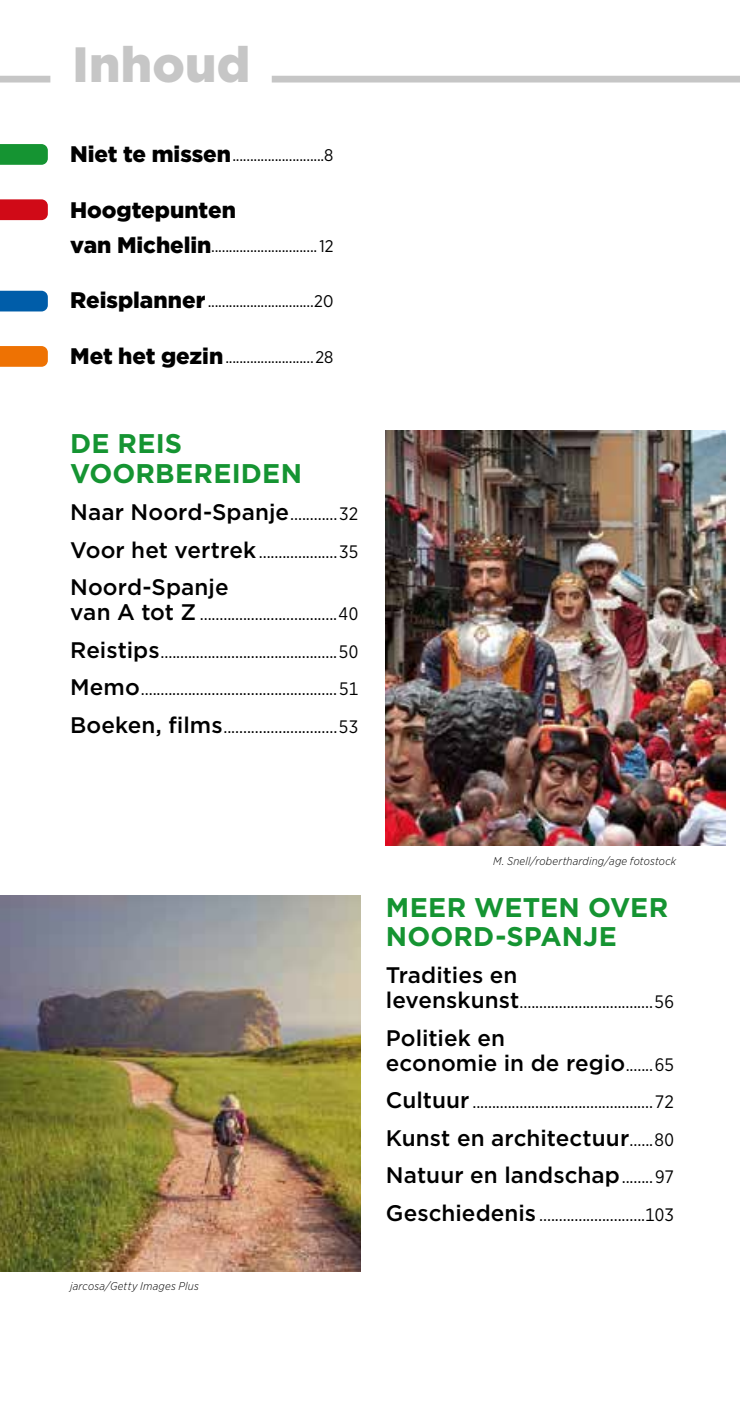
<style>
.page{position:relative;width:740px;height:1404px;background:#fff}
.page>*{position:absolute;margin:0;border:0;box-sizing:border-box;transform-origin:0 0}
.t1{font:900 49.5px "Gotham";letter-spacing:.005em;color:#c6c6c6}
.t2{font:700 27px/29.2px "Gotham";letter-spacing:.005em;color:#159432}
.t3{font:500 22.5px/24.8px "Gotham";color:#000}
.t4{font:900 22.5px "Gotham";color:#000}
.t5{font:18px/37.6px "Gotham Narrow";letter-spacing:.01em;color:#000;text-align:justify}
.t6{font:16.88px "Gotham Narrow";color:#000}
.t7{font:italic 300 11.25px "Gotham Narrow";letter-spacing:.02em;color:#000}
.s1{font-family:"Gotham";font-weight:900;font-size:22.5px}
.s2{font-family:"Gotham Narrow";font-weight:400;font-size:18px}
.s3{font-family:"Gotham";font-weight:500;font-size:22.5px}
</style>
<div class="page">
<img style="left:386px;top:431px;width:339px;height:414px">
<img style="left:0;top:895px;width:361px;height:376px">
<div style="left:0;top:76px;width:50px;height:6px;background:#c6c6c6"></div>
<div style="left:272px;top:76px;width:468px;height:6px;background:#c6c6c6"></div>
<svg style="left:0;top:144px;width:48px;height:21px"></svg>
<svg style="left:0;top:199px;width:48px;height:21px"></svg>
<svg style="left:0;top:291px;width:48px;height:20px"></svg>
<svg style="left:0;top:346px;width:48px;height:21px"></svg>
<h1 class="t1" style="left:72px;top:31px;width:179px">Inhoud</h1>
<p class="t6" style="left:70px;top:144px;width:265px"><span class="s1">Niet te missen</span>..........................8</p>
<p class="t4" style="left:70px;top:194px;width:167px">Hoogtepunten</p>
<p class="t6" style="left:70px;top:235px;width:265px"><span class="s1">van Michelin</span>..............................12</p>
<p class="t6" style="left:70px;top:291px;width:265px"><span class="s1">Reisplanner</span>..............................20</p>
<p class="t6" style="left:70px;top:346px;width:265px"><span class="s1">Met het gezin</span>.........................28</p>
<h2 class="t2" style="left:70px;top:429px;width:233px">DE REIS<br>VOORBEREIDEN</h2>
<p class="t3" style="left:70px;top:499px;width:289px">Naar Noord-Spanje<span class="s2">............32</span></p>
<p class="t5" style="left:70px;top:532px;width:289px"><span class="s3">Voor het vertrek</span>....................35</p>
<p class="t3" style="left:70px;top:574px;width:160px">Noord-Spanje</p>
<p class="t5" style="left:70px;top:594px;width:290px"><span class="s3">van A tot Z</span> ...................................40<br><span class="s3">Reistips</span>.............................................50<br><span class="s3">Memo</span>..................................................51<br><span class="s3">Boeken, films</span>.............................53</p>
<p class="t7" style="left:70px;top:1279px;width:130px">jarcosa/Getty Images Plus</p>
<p class="t7" style="left:493px;top:853px;width:185px">M. Snell/robertharding/age fotostock</p>
<h2 class="t2" style="left:386px;top:892px;width:284px">MEER WETEN OVER<br>NOORD-SPANJE</h2>
<p class="t3" style="left:386px;top:962px;width:133px">Tradities en</p>
<p class="t5" style="left:386px;top:982px;width:290px"><span class="s3">levenskunst</span>..................................56</p>
<p class="t3" style="left:386px;top:1024px;width:289px">Politiek en<br>economie in de regio<span class="s2">.......65</span></p>
<p class="t5" style="left:386px;top:1082px;width:289px"><span class="s3">Cultuur</span> ..............................................72</p>
<p class="t3" style="left:386px;top:1118px;width:290px;line-height:37.6px">Kunst en architectuur<span class="s2">......80<br></span>Natuur en landschap<span class="s2">........97</span></p>
<p class="t5" style="left:386px;top:1194px;width:289px"><span class="s3">Geschiedenis</span> ...........................103</p>
</div>
